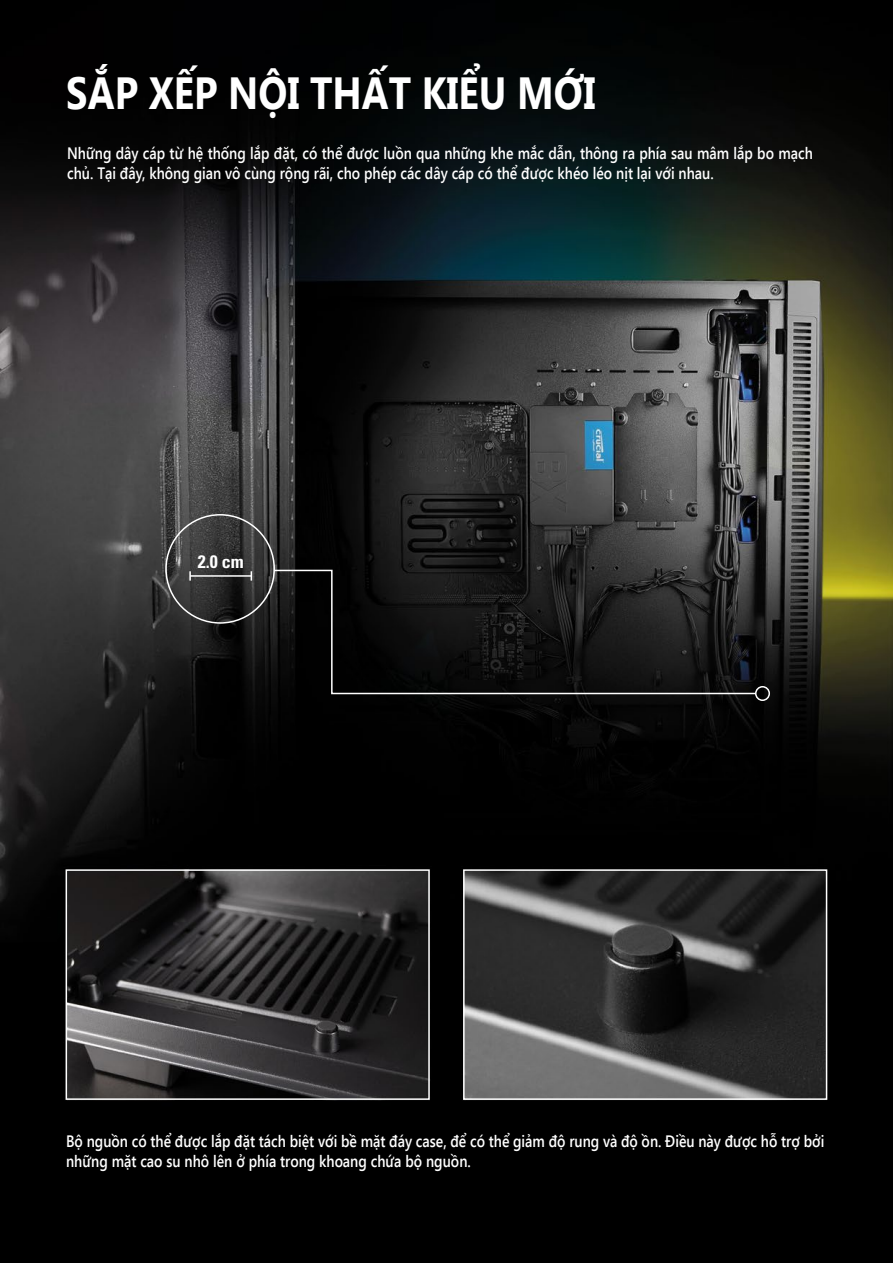
<style>
.page{position:relative;width:893px;height:1263px;background:#fff}
.page>*{position:absolute;margin:0;border:0;box-sizing:border-box;transform-origin:0 0}
.t1{font:700 45px "Segoe UI";color:#fff;scale:.85 1}
.t2{font:700 condensed 18px "Univers";color:#fff}
.t3{font:600 16.5px/19.5px "Segoe UI";color:#fff;scale:.85 1}
</style>
<div class="page">
<img style="left:0;top:0;width:893px;height:1263px">
<div style="left:755px;top:686px;width:15px;height:15px;border:2px solid #fff;border-radius:50%"></div>
<div style="left:165px;top:514px;width:110px;height:110px;border:2px solid #fff;border-radius:50%"></div>
<svg style="left:273px;top:569px;width:484px;height:126px"></svg>
<svg style="left:189px;top:571px;width:2px;height:10px"></svg>
<hr style="left:190px;top:575px;width:61px;height:2px;background:#fff">
<div style="left:66px;top:869px;width:364px;height:231px;border:2px solid #fff"></div>
<div style="left:463px;top:869px;width:364px;height:231px;border:2px solid #fff"></div>
<h1 class="t1" style="left:66px;top:61px;width:624px">SẮP XẾP NỘI THẤT KIỂU MỚI</h1>
<p class="t3" style="left:67px;top:143px;width:879px">Những dây cáp từ hệ thống lắp đặt, có thể được luồn qua những khe mắc dẫn, thông ra phía sau mâm lắp bo mạch chủ. Tại đây, không gian vô cùng rộng rãi, cho phép các dây cáp có thể được khéo léo nịt lại với nhau.</p>
<p class="t2" style="left:198px;top:550px;width:47px">2.0 cm</p>
<p class="t3" style="left:66px;top:1131px;width:893px">Bộ nguồn có thể được lắp đặt tách biệt với bề mặt đáy case, để có thể giảm độ rung và độ ồn. Điều này được hỗ trợ bởi những mặt cao su nhô lên ở phía trong khoang chứa bộ nguồn.</p>
</div>
